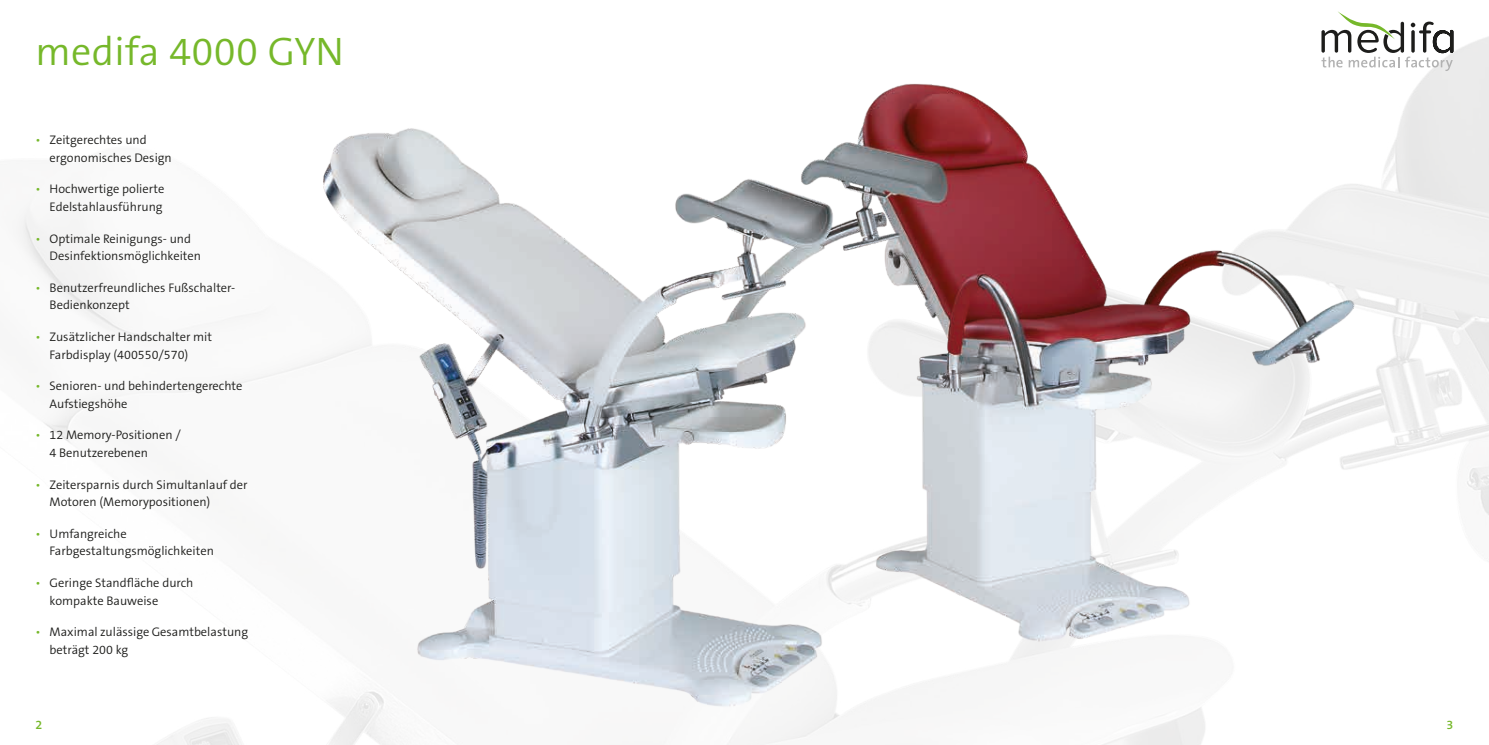
<style>
.page{position:relative;width:1489px;height:745px;background:#fff}
.page>*{position:absolute;margin:0;border:0;box-sizing:border-box;transform-origin:0 0}
.t1{font:300 40px "The Sans B W4";letter-spacing:.01em;color:#76b82a}
.t2{font:300 12.5px/17.5px "The Sans B W4";color:#1d1d1b}
.t3{font:600 12.5px "The Sans B W6";color:#76b82a}
.s1{color:#76b82a}
</style>
<div class="page">
<img style="left:18px;top:30px;width:1470px;height:714px">
<img style="left:266px;top:51px;width:1105px;height:669px">
<svg style="left:1321px;top:11px;width:132px;height:60px"></svg>
<h1 class="t1" style="left:35px;top:26px;width:310px">medifa 4000 GYN</h1>
<p class="t2" style="left:50px;top:131px;width:124px;text-indent:-14px"><span class="s1">•</span> Zeitgerechtes und ergonomisches Design</p>
<p class="t2" style="left:35px;top:180px;width:130px;text-align:right"><span class="s1">•</span> Hochwertige polierte<br>Edelstahlausführung</p>
<p class="t2" style="left:50px;top:229px;width:153px;text-indent:-14px"><span class="s1">•</span> Optimale Reinigungs- und<br>Desinfektionsmöglichkeiten</p>
<p class="t2" style="left:50px;top:279px;width:187px;text-indent:-14px"><span class="s1">•</span> Benutzerfreundliches Fußschalter-<br>Bedienkonzept</p>
<p class="t2" style="left:50px;top:328px;width:164px;text-indent:-14px"><span class="s1">•</span> Zusätzlicher Handschalter mit<br>Farbdisplay (400550/570)</p>
<p class="t2" style="left:50px;top:377px;width:194px;text-indent:-14px"><span class="s1">•</span> Senioren- und behindertengerechte<br>Aufstiegshöhe</p>
<p class="t2" style="left:50px;top:426px;width:132px;text-indent:-14px"><span class="s1">•</span> 12 Memory-Positionen /<br>4 Benutzerebenen</p>
<p class="t2" style="left:50px;top:475px;width:199px;text-indent:-14px"><span class="s1">•</span> Zeitersparnis durch Simultanlauf der<br>Motoren (Memorypositionen)</p>
<p class="t2" style="left:50px;top:524px;width:166px;text-indent:-14px"><span class="s1">•</span> Umfangreiche<br>Farbgestaltungsmöglichkeiten</p>
<p class="t2" style="left:50px;top:574px;width:145px;text-indent:-14px"><span class="s1">•</span> Geringe Standfläche durch kompakte Bauweise</p>
<p class="t2" style="left:50px;top:623px;width:200px;text-indent:-14px"><span class="s1">•</span> Maximal zulässige Gesamtbelastung beträgt 200 kg</p>
<p class="t3" style="left:35px;top:716px;width:8px">2</p>
<p class="t3" style="left:1446px;top:716px;width:8px">3</p>
</div>
